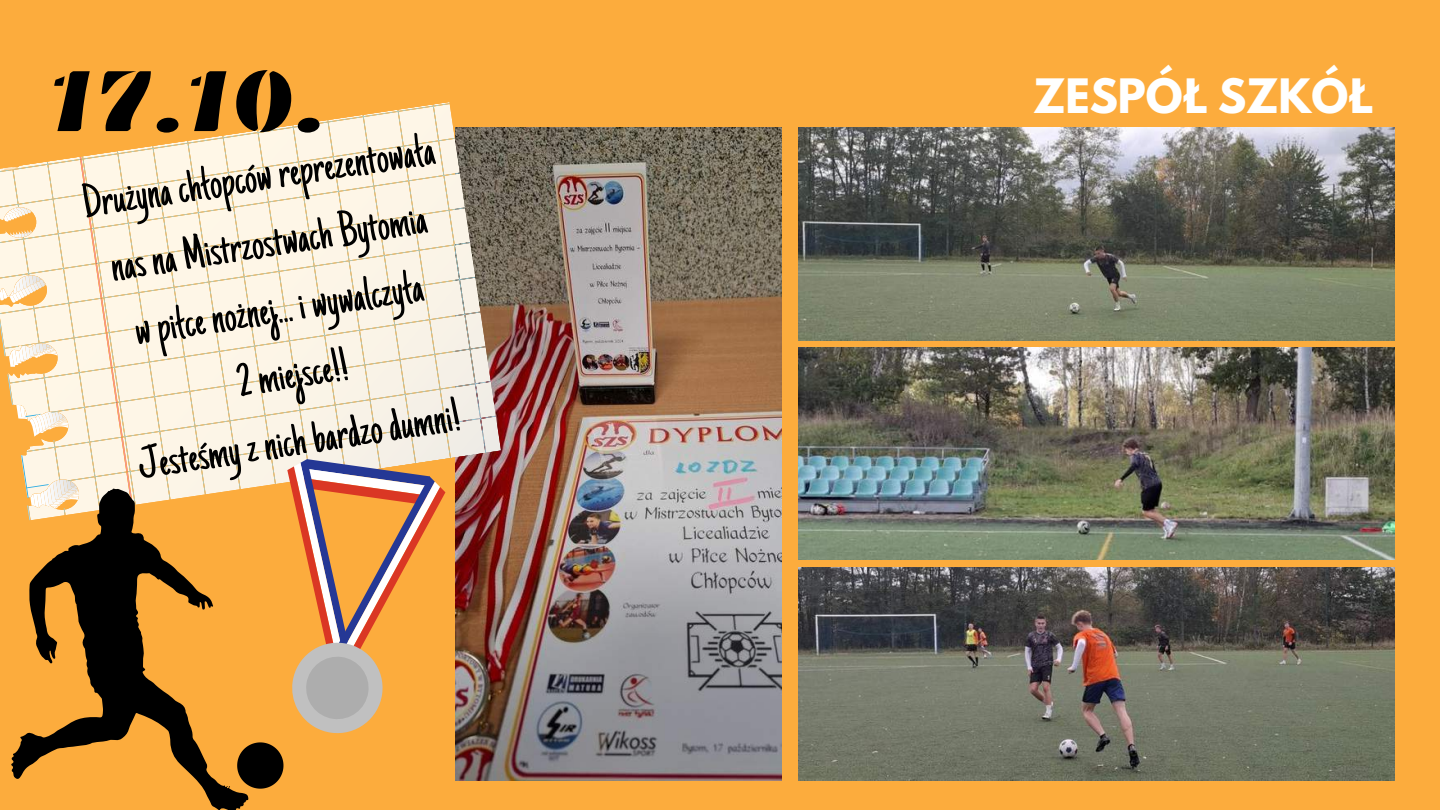
<style>
.page{position:relative;width:1440px;height:810px;background:#fcac3d}
.page>*{position:absolute;margin:0;border:0;box-sizing:border-box;transform-origin:0 0}
.t1{font:91.1px "Emblema One";color:#000}
.t2{font:48px/66.7px "Just Another Hand";color:#000;text-align:center}
.t3{font:700 42px "League Spartan";color:#fffffe}
</style>
<div class="page">
<img style="left:456px;top:127px;width:325px;height:653px">
<img style="left:799px;top:348px;width:595px;height:212px">
<img style="left:799px;top:127px;width:595px;height:213px">
<img style="left:799px;top:567px;width:595px;height:213px">
<svg style="left:0;top:102px;width:501px;height:419px;background:#f0ddc0"></svg>
<svg style="left:80px;top:156px;width:53px;height:332px;background:#fbeeda"></svg>
<svg style="left:11px;top:488px;width:237px;height:322px"></svg>
<svg style="left:237px;top:458px;width:209px;height:331px"></svg>
<h1 class="t1" style="left:49px;top:47px;width:279px">17.10.</h1>
<p class="t2" style="left:78px;top:175px;width:357px;rotate:-9deg">Drużyna chłopców reprezentowała nas na Mistrzostwach Bytomia<br>w piłce nożnej... i wywalczyła<br>2 miejsce!!<br>Jesteśmy z nich bardzo dumni!</p>
<p class="t3" style="left:1033px;top:75px;width:341px">ZESPÓŁ SZKÓŁ</p>
</div>
